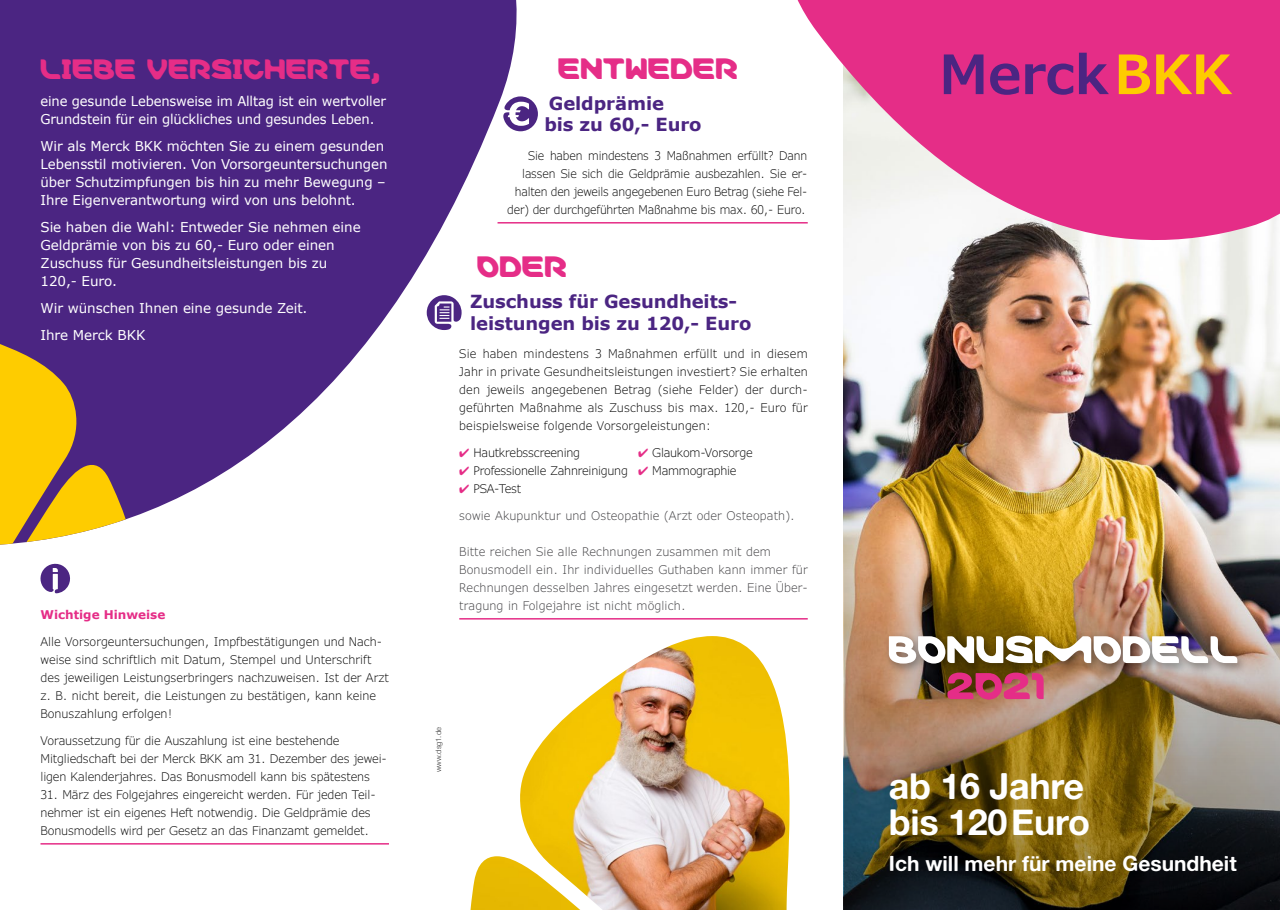
<style>
.page{position:relative;width:1280px;height:910px;background:#fff}
.page>*{position:absolute;margin:0;border:0;box-sizing:border-box;transform-origin:0 0}
.t1{font:36px/36px "Alte Haas Grotesk Bold";letter-spacing:-.01em;color:#fff}
._01-Copy_Fließ{font:30px "Merck";letter-spacing:-.005em;color:#e52d87}
._01-Copy_Fließ-2{font:28.5px "Merck";letter-spacing:-.005em;color:#e52d87}
.t2{font:21px "Alte Haas Grotesk Bold";color:#fff}
.Haad_kein{font:700 18px/21.6px "Verdana";letter-spacing:-.005em;color:#4b2582}
.t3{font:13.5px/18px "Verdana";letter-spacing:-.005em;color:#fff}
.t4{font:300 12px/18px "Verdana Pro";letter-spacing:-.01em;color:#000}
.t5{font:300 12px/18px "Verdana Pro";letter-spacing:.01em;color:#3e3d40}
.t6{font:700 12px "Verdana";color:#e52d87}
.t7{font:300 7.5px "Helvetica Neue";color:#000}
.s1{color:#e52d87}
</style>
<div class="page">
<img style="left:844px;top:265px;width:436px;height:254px">
<hr style="left:497px;top:222px;width:311px;height:2px;background:#e52d87">
<hr style="left:459px;top:618px;width:349px;height:2px;background:#e52d87">
<img style="left:470px;top:856px;width:45px;height:54px">
<img style="left:515px;top:636px;width:275px;height:274px">
<svg style="left:753px;top:0;width:527px;height:265px;fill:#e52d87"></svg>
<svg style="left:1119px;top:54px;width:113px;height:40px"></svg>
<svg style="left:944px;top:53px;width:165px;height:42px"></svg>
<hr style="left:40px;top:843px;width:349px;height:2px;background:#e52d87">
<svg style="left:0;top:0;width:556px;height:513px;fill:#4b2582"></svg>
<svg style="left:0;top:267px;width:144px;height:278px"></svg>
<svg style="left:40px;top:563px;width:30px;height:30px"></svg>
<svg style="left:503px;top:96px;width:35px;height:35px"></svg>
<svg style="left:427px;top:295px;width:35px;height:35px"></svg>
<img style="left:844px;top:519px;width:436px;height:391px">
<div style="left:884px;top:631px;width:364px;height:44px;background:#000;opacity:.4"></div>
<img style="left:889px;top:636px;width:348px;height:28px">
<svg style="left:947px;top:673px;width:97px;height:27px"></svg>
<p class="_01-Copy_Fließ-2" style="left:40px;top:46px;width:343px">LIEBE VERSICHERTE,</p>
<p class="t3" style="left:40px;top:91px;width:347px">eine gesunde Lebensweise im Alltag ist ein wertvoller<br>Grundstein für ein glückliches und gesundes Leben.</p>
<p class="t3" style="left:40px;top:136px;width:348px">Wir als Merck BKK möchten Sie zu einem gesunden Lebensstil motivieren. Von Vorsorgeuntersuchungen über Schutzimpfungen bis hin zu mehr Bewegung – Ihre Eigenverantwortung wird von uns belohnt.</p>
<p class="t3" style="left:40px;top:217px;width:322px">Sie haben die Wahl: Entweder Sie nehmen eine Geldprämie von bis zu 60,- Euro oder einen Zuschuss für Gesundheitsleistungen bis zu 120,- Euro.</p>
<p class="t3" style="left:40px;top:298px;width:269px">Wir wünschen Ihnen eine gesunde Zeit.</p>
<p class="t3" style="left:40px;top:325px;width:106px">Ihre Merck BKK</p>
<p class="t6" style="left:40px;top:606px;width:126px">Wichtige Hinweise</p>
<p class="t4" style="left:40px;top:632px;width:350px">Alle Vorsorgeuntersuchungen, Impfbestätigungen und Nach&shy;weise sind schriftlich mit Datum, Stempel und Unterschrift des jeweiligen Leistungserbringers nachzuweisen. Ist der Arzt z. B. nicht bereit, die Leistungen zu bestätigen, kann keine Bonuszahlung erfolgen!</p>
<p class="t4" style="left:40px;top:731px;width:348px">Voraussetzung für die Auszahlung ist eine bestehende<br>Mitgliedschaft bei der Merck BKK am 31. Dezember des jewei&shy;ligen Kalenderjahres. Das Bonusmodell kann bis spätestens</p>
<p class="t4" style="left:40px;top:785px;width:337px">31. März des Folgejahres eingereicht werden. Für jeden Teil&shy;nehmer ist ein eigenes Heft notwendig. Die Geldprämie des<br>Bonusmodells wird per Gesetz an das Finanzamt gemeldet.</p>
<p class="_01-Copy_Fließ" style="left:558px;top:44px;width:182px">ENTWEDER</p>
<p class="Haad_kein" style="left:544px;top:92px;width:159px">Geldprämie<br>bis zu 60,- Euro</p>
<p class="t4" style="left:507px;top:146px;width:302px;text-align:right">Sie haben mindestens 3 Maßnahmen erfüllt? Dann lassen Sie sich die Geldprämie ausbezahlen. Sie er&shy;halten den jeweils angegebenen Euro Betrag (siehe Fel&shy;der) der durchgeführten Maßnahme bis max. 60,- Euro.</p>
<p class="_01-Copy_Fließ" style="left:477px;top:242px;width:92px">ODER</p>
<p class="Haad_kein" style="left:470px;top:291px;width:283px">Zuschuss für Gesundheits&shy;leistungen bis zu 120,- Euro</p>
<p class="t4" style="left:459px;top:344px;width:350px;text-align:justify">Sie haben mindestens 3 Maßnahmen erfüllt und in diesem Jahr in private Gesundheitsleistungen investiert? Sie erhalten den jeweils angegebenen Betrag (siehe Felder) der durch&shy;geführten Maßnahme als Zuschuss bis max. 120,- Euro für beispielsweise folgende Vorsorgeleistungen:</p>
<p class="t4" style="left:459px;top:443px;width:122px"><span class="s1">✔</span> Hautkrebsscreening</p>
<p class="t4" style="left:459px;top:461px;width:170px"><span class="s1">✔</span> Professionelle Zahnreinigung</p>
<p class="t4" style="left:459px;top:479px;width:63px"><span class="s1">✔</span> PSA-Test</p>
<p class="t4" style="left:638px;top:443px;width:116px"><span class="s1">✔</span> Glaukom-Vorsorge</p>
<p class="t4" style="left:638px;top:461px;width:100px"><span class="s1">✔</span> Mammographie</p>
<p class="t5" style="left:459px;top:506px;width:337px">sowie Akupunktur und Osteopathie (Arzt oder Osteopath).</p>
<p class="t5" style="left:459px;top:542px;width:313px">Bitte reichen Sie alle Rechnungen zusammen mit dem</p>
<p class="t5" style="left:459px;top:560px;width:350px">Bonusmodell ein. Ihr individuelles Guthaben kann immer für<br>Rechnungen desselben Jahres eingesetzt werden. Eine Über&shy;tragung in Folgejahre ist nicht möglich.</p>
<p class="t7" style="left:432px;top:772px;width:46px;rotate:-90deg">www.dsg1.de</p>
<p class="t1" style="left:889px;top:767px;width:203px">ab 16 Jahre bis 120Euro</p>
<p class="t2" style="left:889px;top:850px;width:349px">Ich will mehr für meine Gesundheit</p>
</div>
